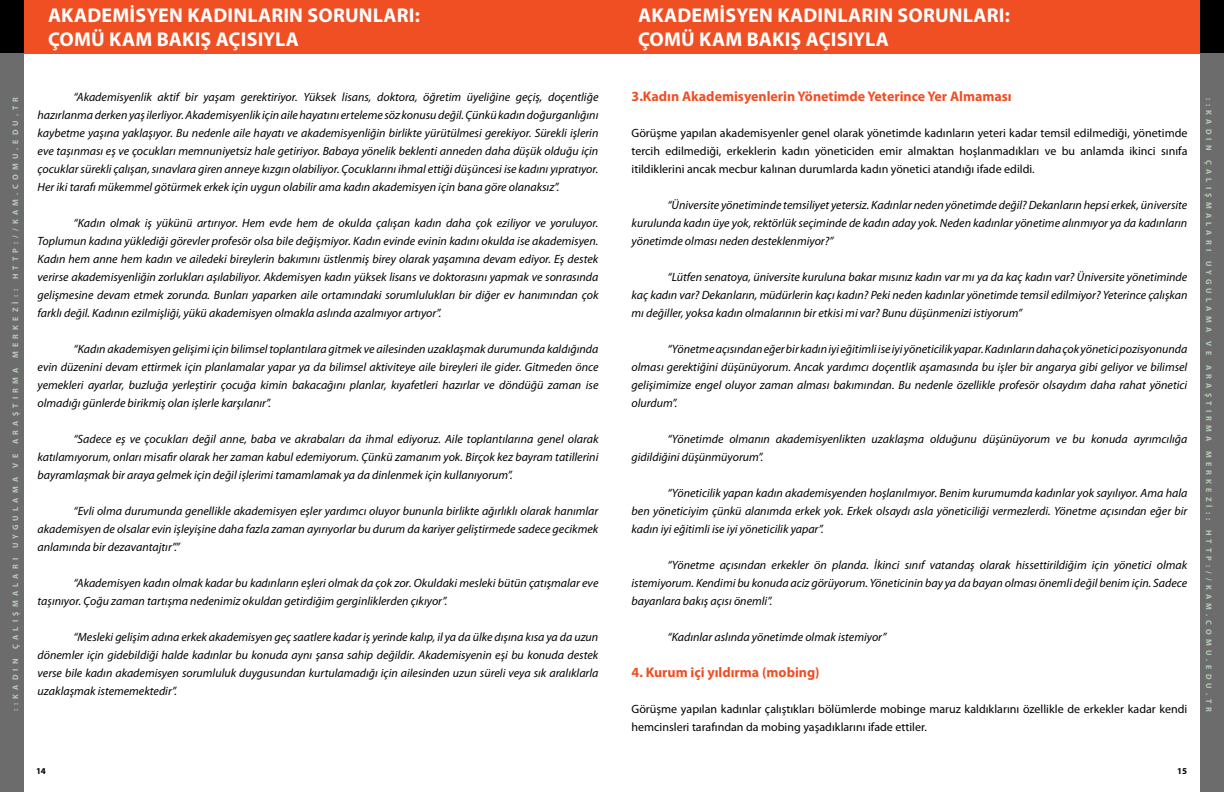
<style>
.page{position:relative;width:1224px;height:792px;background:#fff}
.page>*{position:absolute;margin:0;border:0;box-sizing:border-box;transform-origin:0 0}
.t1{font:700 20px/24px "Myriad Pro";letter-spacing:.01em;color:#fff}
.t2{font:700 14px "Myriad Pro";color:#f04e23}
.t3{font:italic 12px/18px "Myriad Pro";color:#000;text-align:justify}
.t4{font:12px/18px "Myriad Pro";color:#000;text-align:justify}
.t5{font:700 9px "Myriad Pro";color:#000}
.t6{font:700 8px "Myriad Pro";letter-spacing:.52em;color:#b5cab7}
</style>
<div class="page">
<div style="left:1200px;top:53px;width:24px;height:739px;background:#6d6c6d"></div>
<div style="left:0;top:53px;width:24px;height:739px;background:#6d6c6d"></div>
<div style="left:0;top:0;width:24px;height:53px;background:#000"></div>
<div style="left:1200px;top:0;width:24px;height:53px;background:#000"></div>
<div style="left:24px;top:0;width:588px;height:54px;background:#f04e23"></div>
<div style="left:612px;top:0;width:588px;height:54px;background:#f04e23"></div>
<h1 class="t1" style="left:48px;top:3px;width:373px">AKADEMİSYEN KADINLARIN SORUNLARI:<br>ÇOMÜ KAM BAKIŞ AÇISIYLA</h1>
<h1 class="t1" style="left:638px;top:3px;width:373px">AKADEMİSYEN KADINLARIN SORUNLARI:<br>ÇOMÜ KAM BAKIŞ AÇISIYLA</h1>
<p class="t2" style="left:632px;top:87px;width:382px">3.Kadın Akademisyenlerin Yönetimde Yeterince Yer Almaması</p>
<p class="t4" style="left:632px;top:123px;width:557px">Görüşme yapılan akademisyenler genel olarak yönetimde kadınların yeteri kadar temsil edilmediği, yönetimde tercih edilmediği, erkeklerin kadın yöneticiden emir almaktan hoşlanmadıkları ve bu anlamda ikinci sınıfa itildiklerini ancak mecbur kalınan durumlarda kadın yönetici atandığı ifade edildi.</p>
<p class="t3" style="left:632px;top:195px;width:557px;text-indent:36px">“Üniversite yönetiminde temsiliyet yetersiz. Kadınlar neden yönetimde değil? Dekanların hepsi erkek, üniversite kurulunda kadın üye yok, rektörlük seçiminde de kadın aday yok. Neden kadınlar yönetime alınmıyor ya da kadınların yönetimde olması neden desteklenmiyor?”</p>
<p class="t3" style="left:632px;top:267px;width:557px;text-indent:36px">“Lütfen senatoya, üniversite kuruluna bakar mısınız kadın var mı ya da kaç kadın var? Üniversite yönetiminde kaç kadın var? Dekanların, müdürlerin kaçı kadın? Peki neden kadınlar yönetimde temsil edilmiyor? Yeterince çalışkan mı değiller, yoksa kadın olmalarının bir etkisi mi var? Bunu düşünmenizi istiyorum”</p>
<p class="t3" style="left:632px;top:339px;width:557px;text-indent:36px">“Yönetme açısından eğer bir kadın iyi eğitimli ise iyi yöneticilik yapar. Kadınların daha çok yönetici pozisyonunda olması gerektiğini düşünüyorum. Ancak yardımcı doçentlik aşamasında bu işler bir angarya gibi geliyor ve bilimsel gelişimimize engel oluyor zaman alması bakımından. Bu nedenle özellikle profesör olsaydım daha rahat yönetici olurdum”.</p>
<p class="t3" style="left:632px;top:429px;width:557px;text-indent:36px">“Yönetimde olmanın akademisyenlikten uzaklaşma olduğunu düşünüyorum ve bu konuda ayrımcılığa gidildiğini düşünmüyorum”.</p>
<p class="t3" style="left:632px;top:483px;width:557px;text-indent:36px">“Yöneticilik yapan kadın akademisyenden hoşlanılmıyor. Benim kurumumda kadınlar yok sayılıyor. Ama hala ben yöneticiyim çünkü alanımda erkek yok. Erkek olsaydı asla yöneticiliği vermezlerdi. Yönetme açısından eğer bir kadın iyi eğitimli ise iyi yöneticilik yapar”.</p>
<p class="t3" style="left:632px;top:555px;width:557px;text-indent:36px">“Yönetme açısından erkekler ön planda. İkinci sınıf vatandaş olarak hissettirildiğim için yönetici olmak istemiyorum. Kendimi bu konuda aciz görüyorum. Yöneticinin bay ya da bayan olması önemli değil benim için. Sadece bayanlara bakış açısı önemli”.</p>
<p class="t3" style="left:668px;top:627px;width:220px">“Kadınlar aslında yönetimde olmak istemiyor”</p>
<p class="t2" style="left:632px;top:663px;width:190px">4. Kurum içi yıldırma (mobing)</p>
<p class="t4" style="left:632px;top:699px;width:557px">Görüşme yapılan kadınlar çalıştıkları bölümlerde mobinge maruz kaldıklarını özellikle de erkekler kadar kendi hemcinsleri tarafından da mobing yaşadıklarını ifade ettiler.</p>
<p class="t3" style="left:38px;top:87px;width:562px;text-indent:36px">“Akademisyenlik aktif bir yaşam gerektiriyor. Yüksek lisans, doktora, öğretim üyeliğine geçiş, doçentliğe hazırlanma derken yaş ilerliyor. Akademisyenlik için aile hayatını erteleme söz konusu değil. Çünkü kadın doğurganlığını kaybetme yaşına yaklaşıyor. Bu nedenle aile hayatı ve akademisyenliğin birlikte yürütülmesi gerekiyor. Sürekli işlerin eve taşınması eş ve çocukları memnuniyetsiz hale getiriyor. Babaya yönelik beklenti anneden daha düşük olduğu için çocuklar sürekli çalışan, sınavlara giren anneye kızgın olabiliyor. Çocuklarını ihmal ettiği düşüncesi ise kadını yıpratıyor.<br>Her iki tarafı mükemmel götürmek erkek için uygun olabilir ama kadın akademisyen için bana göre olanaksız”.</p>
<p class="t3" style="left:38px;top:213px;width:562px;text-indent:36px">“Kadın olmak iş yükünü artırıyor. Hem evde hem de okulda çalışan kadın daha çok eziliyor ve yoruluyor.<br>Toplumun kadına yüklediği görevler profesör olsa bile değişmiyor. Kadın evinde evinin kadını okulda ise akademisyen.<br>Kadın hem anne hem kadın ve ailedeki bireylerin bakımını üstlenmiş birey olarak yaşamına devam ediyor. Eş destek verirse akademisyenliğin zorlukları aşılabiliyor. Akdemisyen kadın yüksek lisans ve doktorasını yapmak ve sonrasında gelişmesine devam etmek zorunda. Bunları yaparken aile ortamındaki sorumlulukları bir diğer ev hanımından çok farklı değil. Kadının ezilmişliği, yükü akademisyen olmakla aslında azalmıyor artıyor”.</p>
<p class="t3" style="left:38px;top:339px;width:562px;text-indent:36px">“Kadın akademisyen gelişimi için bilimsel toplantılara gitmek ve ailesinden uzaklaşmak durumunda kaldığında evin düzenini devam ettirmek için planlamalar yapar ya da bilimsel aktiviteye aile bireyleri ile gider. Gitmeden önce yemekleri ayarlar, buzluğa yerleştirir çocuğa kimin bakacağını planlar, kıyafetleri hazırlar ve döndüğü zaman ise olmadığı günlerde birikmiş olan işlerle karşılanır”.</p>
<p class="t3" style="left:38px;top:429px;width:562px;text-indent:36px">“Sadece eş ve çocukları değil anne, baba ve akrabaları da ihmal ediyoruz. Aile toplantılarına genel olarak katılamıyorum, onları misafir olarak her zaman kabul edemiyorum. Çünkü zamanım yok. Birçok kez bayram tatillerini bayramlaşmak bir araya gelmek için değil işlerimi tamamlamak ya da dinlenmek için kullanıyorum”.</p>
<p class="t3" style="left:38px;top:501px;width:562px;text-indent:36px">“Evli olma durumunda genellikle akademisyen eşler yardımcı oluyor bununla birlikte ağırlıklı olarak hanımlar akademisyen de olsalar evin işleyişine daha fazla zaman ayırıyorlar bu durum da kariyer geliştirmede sadece gecikmek anlamında bir dezavantajtır”.”</p>
<p class="t3" style="left:38px;top:573px;width:562px;text-indent:36px">“Akademisyen kadın olmak kadar bu kadınların eşleri olmak da çok zor. Okuldaki mesleki bütün çatışmalar eve taşınıyor. Çoğu zaman tartışma nedenimiz okuldan getirdiğim gerginliklerden çıkıyor”.</p>
<p class="t3" style="left:38px;top:627px;width:562px;text-indent:36px">“Mesleki gelişim adına erkek akademisyen geç saatlere kadar iş yerinde kalıp, il ya da ülke dışına kısa ya da uzun dönemler için gidebildiği halde kadınlar bu konuda aynı şansa sahip değildir. Akademisyenin eşi bu konuda destek verse bile kadın akademisyen sorumluluk duygusundan kurtulamadığı için ailesinden uzun süreli veya sık aralıklarla uzaklaşmak istememektedir”.</p>
<p class="t6" style="left:10px;top:711px;width:616px;rotate:-90deg">::KADIN ÇALIŞMALARI UYGULAMA VE ARAŞTIRMA MERKEZİ:: http://kam.comu.edu.tr</p>
<p class="t6" style="left:1214px;top:98px;width:616px;rotate:90deg">::KADIN ÇALIŞMALARI UYGULAMA VE ARAŞTIRMA MERKEZİ:: http://kam.comu.edu.tr</p>
<p class="t5" style="left:36px;top:765px;width:11px">14</p>
<p class="t5" style="left:1177px;top:765px;width:11px">15</p>
</div>
